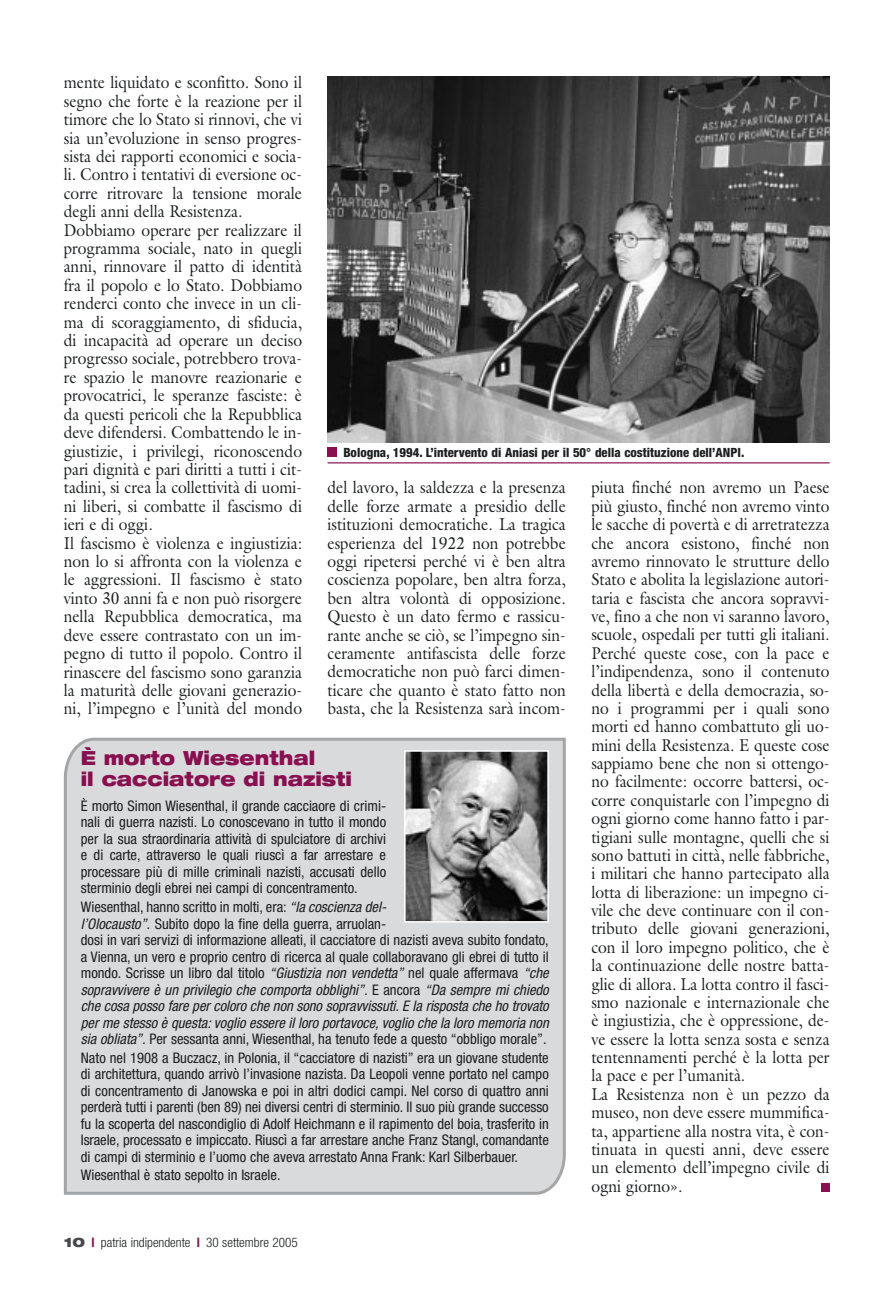
<style>
.page{position:relative;width:893px;height:1296px;background:#fff}
.page>*{position:absolute;margin:0;border:0;box-sizing:border-box;transform-origin:0 0}
.t1{font:900 expanded 19.5px/21px "Helvetica Neue";color:#880f50;scale:.9 1}
.t2{font:17.25px/18.5px "Galliard";color:#1c1f20;scale:.9 1}
.t3{font:condensed 14.7px/16.5px "Helvetica Neue";color:#1c1f20;text-align:justify}
.t4{font:300 condensed 13.2px "Helvetica Neue";color:#1c1f20}
.t5{font:800 condensed 12.75px "Helvetica Neue";color:#1c1f20}
.s1{font-style:italic}
.s2{font-weight:900;font-stretch:expanded;color:#47494a}
.s3{font-weight:700;color:#880f50}
</style>
<div class="page">
<div style="left:821px;top:1183px;width:8px;height:9px;background:#880f50"></div>
<img style="left:327px;top:77px;width:502px;height:365px">
<hr style="left:327px;top:462px;width:502px;height:1px;background:#880f50">
<div style="left:327px;top:448px;width:10px;height:9px;background:#880f50"></div>
<div style="left:64px;top:738px;width:502px;height:457px;background:#d9dadc"></div>
<img style="left:406px;top:752px;width:141px;height:169px">
<div style="left:404px;top:750px;width:145px;height:173px;border:1px solid #fff"></div>
<p class="t2" style="left:64px;top:75px;width:266px">mente liquidato e sconfitto. Sono il segno che forte è la reazione per il timore che lo Stato si rinnovi, che vi sia un’evoluzione in senso progres&shy;sista dei rapporti economici e socia&shy;li. Contro i tentativi di eversione oc&shy;corre ritrovare la tensione morale degli anni della Resistenza.<br>Dobbiamo operare per realizzare il programma sociale, nato in quegli anni, rinnovare il patto di identità fra il popolo e lo Stato. Dobbiamo renderci conto che invece in un cli&shy;ma di scoraggiamento, di sfiducia, di incapacità ad operare un deciso progresso sociale, potrebbero trova&shy;re spazio le manovre reazionarie e provocatrici, le speranze fasciste: è da questi pericoli che la Repubblica deve difendersi. Combattendo le in&shy;giustizie, i privilegi, riconoscendo pari dignità e pari diritti a tutti i cit&shy;tadini, si crea la collettività di uomi&shy;ni liberi, si combatte il fascismo di ieri e di oggi.<br>Il fascismo è violenza e ingiustizia: non lo si affronta con la violenza e le aggressioni. Il fascismo è stato vinto 30 anni fa e non può risorgere nella Repubblica democratica, ma deve essere contrastato con un im&shy;pegno di tutto il popolo. Contro il rinascere del fascismo sono garanzia la maturità delle giovani generazio&shy;ni, l’impegno e l’unità del mondo</p>
<p class="t5" style="left:343px;top:448px;width:402px">Bologna, 1994. L’intervento di Aniasi per il 50° della costituzione dell’ANPI.</p>
<p class="t2" style="left:327px;top:480px;width:266px;text-align:justify">del lavoro, la saldezza e la presenza delle forze armate a presidio delle istituzioni democratiche. La tragica esperienza del 1922 non potrebbe oggi ripetersi perché vi è ben altra coscienza popolare, ben altra forza, ben altra volontà di opposizione.<br>Questo è un dato fermo e rassicu&shy;rante anche se ciò, se l’impegno sin&shy;ceramente antifascista delle forze democratiche non può farci dimen&shy;ticare che quanto è stato fatto non basta, che la Resistenza sarà incom-</p>
<p class="t2" style="left:591px;top:480px;width:266px">piuta finché non avremo un Paese più giusto, finché non avremo vinto le sacche di povertà e di arretratezza che ancora esistono, finché non avremo rinnovato le strutture dello Stato e abolita la legislazione autori&shy;taria e fascista che ancora sopravvi&shy;ve, fino a che non vi saranno lavoro, scuole, ospedali per tutti gli italiani.<br>Perché queste cose, con la pace e l’indipendenza, sono il contenuto della libertà e della democrazia, so&shy;no i programmi per i quali sono morti ed hanno combattuto gli uo&shy;mini della Resistenza. E queste cose sappiamo bene che non si ottengo&shy;no facilmente: occorre battersi, oc&shy;corre conquistarle con l’impegno di ogni giorno come hanno fatto i par&shy;tigiani sulle montagne, quelli che si sono battuti in città, nelle fabbriche, i militari che hanno partecipato alla lotta di liberazione: un impegno ci&shy;vile che deve continuare con il con&shy;tributo delle giovani generazioni, con il loro impegno politico, che è la continuazione delle nostre batta&shy;glie di allora. La lotta contro il fasci&shy;smo nazionale e internazionale che è ingiustizia, che è oppressione, de&shy;ve essere la lotta senza sosta e senza tentennamenti perché è la lotta per la pace e per l’umanità.<br>La Resistenza non è un pezzo da museo, non deve essere mummifica&shy;ta, appartiene alla nostra vita, è con&shy;tinuata in questi anni, deve essere un elemento dell’impegno civile di ogni giorno».</p>
<p class="t1" style="left:81px;top:749px;width:303px">È morto Wiesenthal<br>il cacciatore di nazisti</p>
<p class="t3" style="left:81px;top:799px;width:307px">È morto Simon Wiesenthal, il grande cacciaore di crimi&shy;nali di guerra nazisti. Lo conoscevano in tutto il mondo per la sua straordinaria attività di spulciatore di archivi e di carte, attraverso le quali riuscì a far arrestare e processare più di mille criminali nazisti, accusati dello sterminio degli ebrei nei campi di concentramento.</p>
<p class="t3" style="left:81px;top:900px;width:469px;text-align:left">Wiesenthal, hanno scritto in molti, era: <span class="s1">“la coscienza del-<br>l’Olocausto”.</span> Subito dopo la fine della guerra, arruolan-<br>dosi in vari servizi di informazione alleati, il cacciatore di nazisti aveva subito fondato, a Vienna, un vero e proprio centro di ricerca al quale collaboravano gli ebrei di tutto il mondo. Scrisse un libro dal titolo <span class="s1">“Giustizia non vendetta”</span> nel quale affermava <span class="s1">“che sopravvivere è un privilegio che comporta obblighi”.</span> E ancora <span class="s1">“Da sempre mi chiedo che cosa posso fare per coloro che non sono sopravvissuti. E la risposta che ho trovato per me stesso è questa: voglio essere il loro portavoce, voglio che la loro memoria non sia obliata”.</span> Per sessanta anni, Wiesenthal, ha tenuto fede a questo “obbligo morale”.</p>
<p class="t3" style="left:81px;top:1050px;width:469px">Nato nel 1908 a Buczacz, in Polonia, il “cacciatore di nazisti” era un giovane studente di architettura, quando arrivò l’invasione nazista. Da Leopoli venne portato nel campo di concentramento di Janowska e poi in altri dodici campi. Nel corso di quattro anni perderà tutti i parenti (ben 89) nei diversi centri di sterminio. Il suo più grande successo fu la scoperta del nascondiglio di Adolf Heichmann e il rapimento del boia, trasferito in Israele, processato e impiccato. Riuscì a far arrestare anche Franz Stangl, comandante di campi di sterminio e l’uomo che aveva arrestato Anna Frank: Karl Silberbauer.</p>
<p class="t3" style="left:81px;top:1168px;width:201px">Wiesenthal è stato sepolto in Israele.</p>
<p class="t4" style="left:64px;top:1238px;width:235px"><span class="s2">10</span> <span class="s3">l</span> patria indipendente <span class="s3">l</span> 30 settembre 2005</p>
</div>
